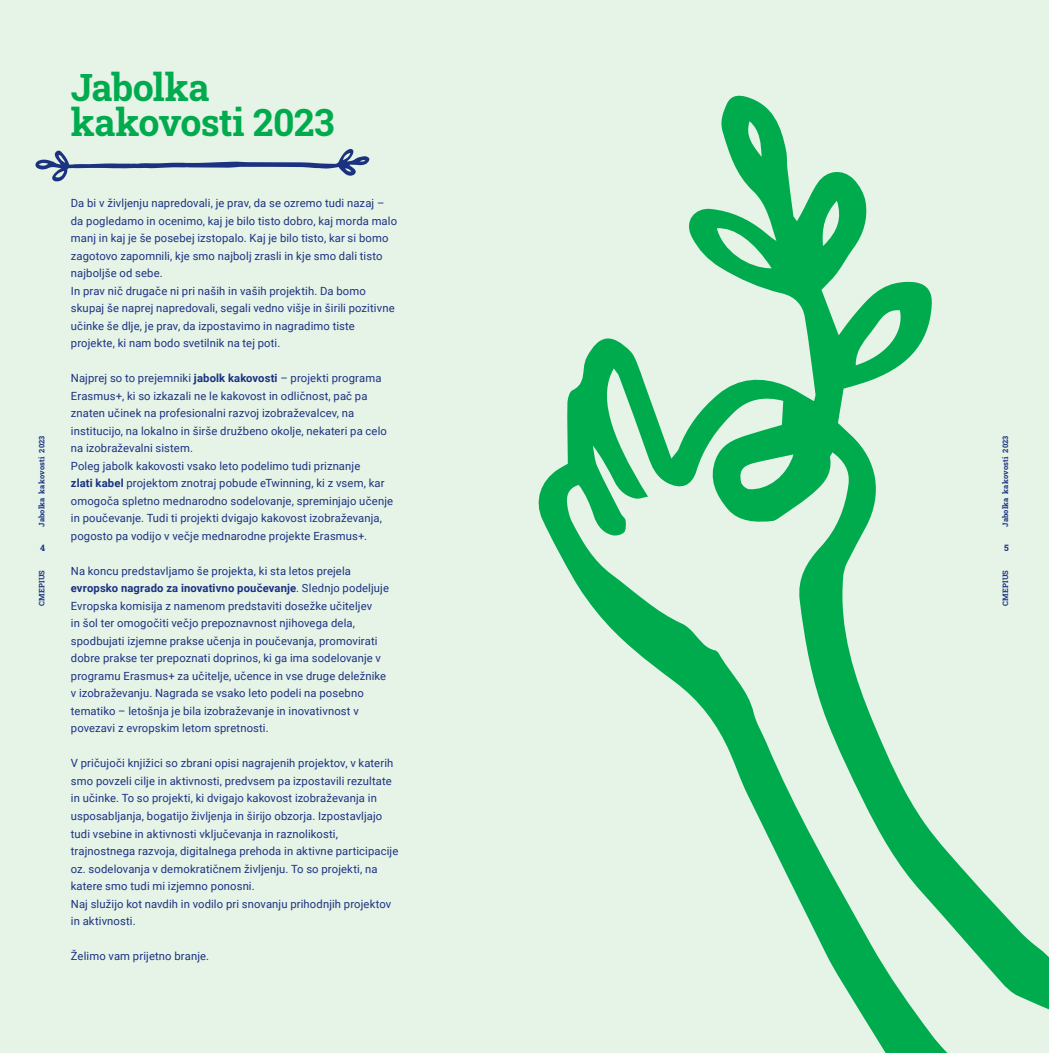
<style>
.page{position:relative;width:1049px;height:1053px;background:#fff}
.page>*{position:absolute;margin:0;border:0;box-sizing:border-box;transform-origin:0 0}
.t1{font:37.5px/35px "Roboto Slab";letter-spacing:-.015em;color:#00ab4e}
.t2{font:11.25px/17.5px "Roboto";letter-spacing:.01em;color:#1b3281}
.t3{font:8.75px "Roboto Slab";color:#1b3281}
.t4{font:7.5px "Roboto Slab";letter-spacing:.02em;color:#1b3281}
.s1{font-weight:700}
</style>
<div class="page">
<div style="left:0;top:0;width:1049px;height:1052px;background:#e6f3e7"></div>
<svg style="left:538px;top:95px;width:511px;height:957px"></svg>
<svg style="left:35px;top:148px;width:335px;height:33px"></svg>
<h1 class="t1" style="left:71px;top:69px;width:265px">Jabolka kakovosti 2023</h1>
<p class="t2" style="left:71px;top:194px;width:328px">Da bi v življenju napredovali, je prav, da se ozremo tudi nazaj – da pogledamo in ocenimo, kaj je bilo tisto dobro, kaj morda malo manj in kaj je še posebej izstopalo. Kaj je bilo tisto, kar si bomo zagotovo zapomnili, kje smo najbolj zrasli in kje smo dali tisto najboljše od sebe.<br>In prav nič drugače ni pri naših in vaših projektih. Da bomo skupaj še naprej napredovali, segali vedno višje in širili pozitivne učinke še dlje, je prav, da izpostavimo in nagradimo tiste projekte, ki nam bodo svetilnik na tej poti.</p>
<p class="t2" style="left:71px;top:369px;width:324px">Najprej so to prejemniki <span class="s1">jabolk kakovosti</span> – projekti programa Erasmus+, ki so izkazali ne le kakovost in odličnost, pač pa znaten učinek na profesionalni razvoj izobraževalcev, na institucijo, na lokalno in širše družbeno okolje, nekateri pa celo na izobraževalni sistem.<br>Poleg jabolk kakovosti vsako leto podelimo tudi priznanje<br><span class="s1">zlati kabel</span> projektom znotraj pobude eTwinning, ki z vsem, kar omogoča spletno mednarodno sodelovanje, spreminjajo učenje in poučevanje. Tudi ti projekti dvigajo kakovost izobraževanja, pogosto pa vodijo v večje mednarodne projekte Erasmus+.</p>
<p class="t2" style="left:71px;top:561px;width:320px">Na koncu predstavljamo še projekta, ki sta letos prejela <span class="s1">evropsko nagrado za inovativno poučevanje</span>. Slednjo podeljuje Evropska komisija z namenom predstaviti dosežke učiteljev<br>in šol ter omogočiti večjo prepoznavnost njihovega dela, spodbujati izjemne prakse učenja in poučevanja, promovirati dobre prakse ter prepoznati doprinos, ki ga ima sodelovanje v programu Erasmus+ za učitelje, učence in vse druge deležnike v izobraževanju. Nagrada se vsako leto podeli na posebno tematiko – letošnja je bila izobraževanje in inovativnost v povezavi z evropskim letom spretnosti.</p>
<p class="t2" style="left:71px;top:754px;width:329px">V pričujoči knjižici so zbrani opisi nagrajenih projektov, v katerih smo povzeli cilje in aktivnosti, predvsem pa izpostavili rezultate in učinke. To so projekti, ki dvigajo kakovost izobraževanja in usposabljanja, bogatijo življenja in širijo obzorja. Izpostavljajo tudi vsebine in aktivnosti vključevanja in raznolikosti, trajnostnega razvoja, digitalnega prehoda in aktivne participacije oz. sodelovanja v demokratičnem življenju. To so projekti, na katere smo tudi mi izjemno ponosni.<br>Naj služijo kot navdih in vodilo pri snovanju prihodnjih projektov in aktivnosti.</p>
<p class="t2" style="left:71px;top:946px;width:140px">Želimo vam prijetno branje.</p>
<p class="t4" style="left:36px;top:527px;width:93px;rotate:-90deg">Jabolka kakovosti 2023</p>
<p class="t4" style="left:1000px;top:527px;width:93px;rotate:-90deg">Jabolka kakovosti 2023</p>
<p class="t3" style="left:40px;top:541px;width:6px">4</p>
<p class="t3" style="left:1004px;top:541px;width:6px">5</p>
<p class="t4" style="left:36px;top:605px;width:37px;rotate:-90deg">CMEPIUS</p>
<p class="t4" style="left:1000px;top:605px;width:37px;rotate:-90deg">CMEPIUS</p>
</div>
